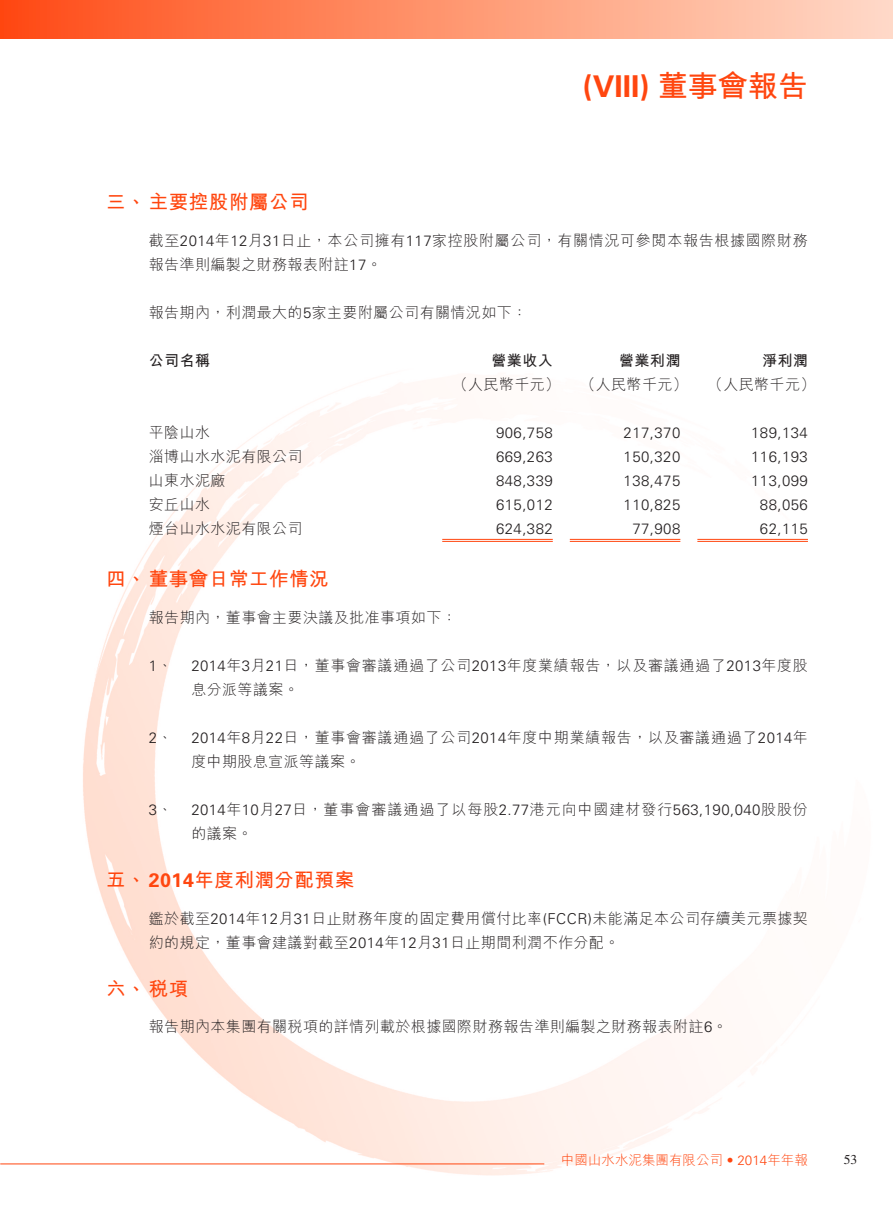
<style>
.page{position:relative;width:893px;height:1212px;background:#fff}
.page>*{position:absolute;margin:0;border:0;box-sizing:border-box;transform-origin:0 0}
.t1{font:700 30px "Univers LT Std";color:#ff460f}
.t2{font:700 19.5px "M Hei HK";letter-spacing:.03em;color:#ff460f}
.t3{font:300 15px/24px "M Hei HK";letter-spacing:.03em;color:#231f20}
.t4{font:300 15px/24px "M Hei HK";letter-spacing:.05em;color:#231f20}
.t5{font:300 15px "Univers LT Std";letter-spacing:.03em;color:#231f20}
.t6{font:300 15px/24px "M Hei HK";letter-spacing:.065em;color:#231f20}
.t7{font:700 15px "M Hei HK";letter-spacing:.03em;color:#231f20}
.t8{font:300 13.5px "M Hei HK";color:#ff460f}
.t9{font:13.5px "Times LT Std";color:#231f20}
.s1{font-family:"M Hei HK"}
.s2{font-family:"Univers LT Std"}
</style>
<div class="page">
<img style="left:71px;top:384px;width:737px;height:792px">
<div style="left:0;top:0;width:893px;height:38px;background:linear-gradient(to right,#ff4c15,#ffdcc9)"></div>
<hr style="left:0;top:1163px;width:544px;height:1px;background:#ff460f">
<hr style="left:442px;top:539px;width:111px;height:1px;background:#ff460f">
<hr style="left:442px;top:541px;width:111px;height:1px;background:#ff460f">
<hr style="left:570px;top:539px;width:110px;height:1px;background:#ff460f">
<hr style="left:570px;top:541px;width:110px;height:1px;background:#ff460f">
<hr style="left:697px;top:539px;width:111px;height:1px;background:#ff460f">
<hr style="left:697px;top:541px;width:111px;height:1px;background:#ff460f">
<h1 class="t1" style="left:583px;top:69px;width:227px">(VIII) <span class="s1">董事會報告</span></h1>
<h2 class="t2" style="left:106px;top:187px;width:204px">三、主要控股附屬公司</h2>
<p class="t3" style="left:149px;top:227px;width:661px">截至<span class="s2">2014</span>年<span class="s2">12</span>月<span class="s2">31</span>日止，本公司擁有<span class="s2">117</span>家控股附屬公司，有關情況可參閱本報告根據國際財務報告準則編製之財務報表附註<span class="s2">17</span>。</p>
<p class="t3" style="left:149px;top:299px;width:380px">報告期內，利潤最大的<span class="s2">5</span>家主要附屬公司有關情況如下：</p>
<p class="t7" style="left:149px;top:349px;width:63px">公司名稱</p>
<p class="t7" style="left:491px;top:349px;width:63px">營業收入</p>
<p class="t7" style="left:619px;top:349px;width:63px">營業利潤</p>
<p class="t7" style="left:762px;top:349px;width:47px">淨利潤</p>
<p class="t3" style="left:453px;top:371px;width:109px">（人民幣千元）</p>
<p class="t3" style="left:580px;top:371px;width:109px">（人民幣千元）</p>
<p class="t3" style="left:708px;top:371px;width:109px">（人民幣千元）</p>
<p class="t3" style="left:149px;top:419px;width:63px">平陰山水</p>
<p class="t5" style="left:496px;top:423px;width:58px">906,758</p>
<p class="t5" style="left:624px;top:423px;width:58px">217,370</p>
<p class="t5" style="left:751px;top:423px;width:58px">189,134</p>
<p class="t3" style="left:149px;top:443px;width:155px">淄博山水水泥有限公司</p>
<p class="t5" style="left:496px;top:447px;width:58px">669,263</p>
<p class="t5" style="left:624px;top:447px;width:58px">150,320</p>
<p class="t5" style="left:751px;top:447px;width:58px">116,193</p>
<p class="t3" style="left:149px;top:467px;width:78px">山東水泥廠</p>
<p class="t5" style="left:496px;top:471px;width:58px">848,339</p>
<p class="t5" style="left:624px;top:471px;width:58px">138,475</p>
<p class="t5" style="left:751px;top:471px;width:58px">113,099</p>
<p class="t3" style="left:149px;top:491px;width:63px">安丘山水</p>
<p class="t5" style="left:496px;top:495px;width:58px">615,012</p>
<p class="t5" style="left:624px;top:495px;width:58px">110,825</p>
<p class="t5" style="left:760px;top:495px;width:49px">88,056</p>
<p class="t3" style="left:149px;top:515px;width:155px">煙台山水水泥有限公司</p>
<p class="t5" style="left:496px;top:519px;width:58px">624,382</p>
<p class="t5" style="left:632px;top:519px;width:49px">77,908</p>
<p class="t5" style="left:760px;top:519px;width:49px">62,115</p>
<h2 class="t2" style="left:106px;top:565px;width:224px">四、董事會日常工作情況</h2>
<p class="t3" style="left:149px;top:605px;width:309px">報告期內，董事會主要決議及批准事項如下：</p>
<p class="t5" style="left:149px;top:656px;width:25px">1<span class="s1">、</span></p>
<p class="t4" style="left:191px;top:653px;width:618px"><span class="s2">2014</span>年<span class="s2">3</span>月<span class="s2">21</span>日，董事會審議通過了公司<span class="s2">2013</span>年度業績報告，以及審議通過了<span class="s2">2013</span>年度股息分派等議案。</p>
<p class="t5" style="left:149px;top:728px;width:25px">2<span class="s1">、</span></p>
<p class="t4" style="left:191px;top:725px;width:618px"><span class="s2">2014</span>年<span class="s2">8</span>月<span class="s2">22</span>日，董事會審議通過了公司<span class="s2">2014</span>年度中期業績報告，以及審議通過了<span class="s2">2014</span>年度中期股息宣派等議案。</p>
<p class="t5" style="left:149px;top:800px;width:25px">3<span class="s1">、</span></p>
<p class="t6" style="left:191px;top:797px;width:618px"><span class="s2">2014</span>年<span class="s2">10</span>月<span class="s2">27</span>日，董事會審議通過了以每股<span class="s2">2.77</span>港元向中國建材發行<span class="s2">563,190,040</span>股股份的議案。</p>
<h2 class="t2" style="left:106px;top:865px;width:249px">五、 <span class="s2">2014</span>年度利潤分配預案</h2>
<p class="t3" style="left:149px;top:905px;width:661px">鑑於截至<span class="s2">2014</span>年<span class="s2">12</span>月<span class="s2">31</span>日止財務年度的固定費用償付比率<span class="s2">(FCCR)</span>未能滿足本公司存續美元票據契約的規定，董事會建議對截至<span class="s2">2014</span>年<span class="s2">12</span>月<span class="s2">31</span>日止期間利潤不作分配。</p>
<h2 class="t2" style="left:106px;top:974px;width:84px">六、稅項</h2>
<p class="t3" style="left:149px;top:1014px;width:580px">報告期內本集團有關稅項的詳情列載於根據國際財務報告準則編製之財務報表附註<span class="s2">6</span>。</p>
<p class="t8" style="left:561px;top:1151px;width:248px">中國山水水泥集團有限公司 <span class="s2">• 2014</span>年年報</p>
<p class="t9" style="left:844px;top:1152px;width:15px">53</p>
</div>
